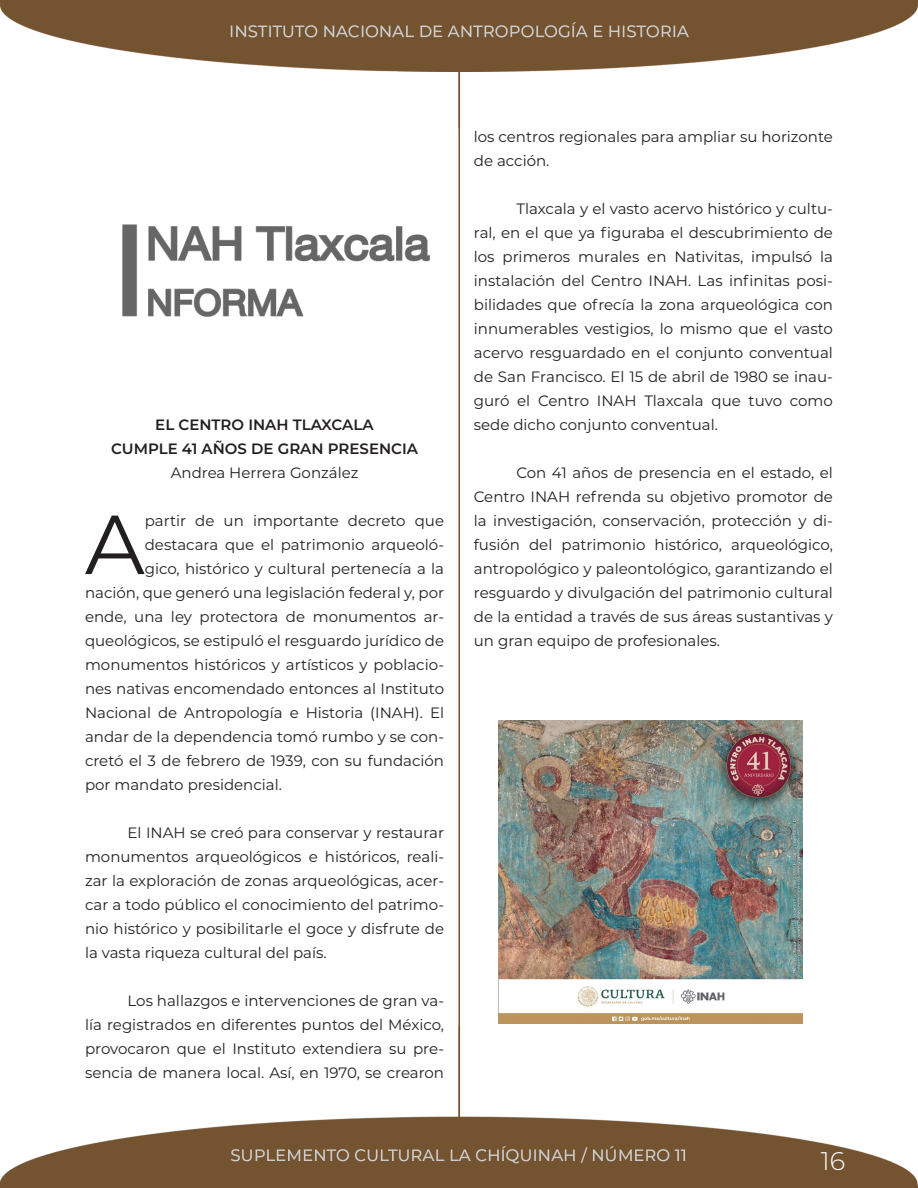
<style>
.page{position:relative;width:918px;height:1188px;background:#fff}
.page>*{position:absolute;margin:0;border:0;box-sizing:border-box;transform-origin:0 0}
.TEXTO{font:83.55px "Montserrat";color:#231f20}
.TEXTO-2{font:300 25.5px "Montserrat";color:#fff}
.TEXTO-3{font:15px/24px "Montserrat";color:#231f20;text-align:justify}
.TEXTO-4{font:600 15px "Montserrat";color:#231f20}
</style>
<div class="page">
<img style="left:0;top:0;width:918px;height:1188px">
<img style="left:499px;top:720px;width:303px;height:304px">
<img style="left:122px;top:224px;width:308px;height:92px">
<p class="TEXTO-4" style="left:155px;top:414px;width:220px">EL CENTRO INAH TLAXCALA</p>
<p class="TEXTO-4" style="left:111px;top:438px;width:309px">CUMPLE 41 AÑOS DE GRAN PRESENCIA</p>
<p class="TEXTO-3" style="left:171px;top:460px;width:189px">Andrea Herrera González</p>
<p class="TEXTO" style="left:85px;top:487px;width:61px">A</p>
<p class="TEXTO-3" style="left:145px;top:508px;width:301px">partir de un importante decreto que</p>
<p class="TEXTO-3" style="left:145px;top:532px;width:301px">destacara que el patrimonio arqueoló-</p>
<p class="TEXTO-3" style="left:145px;top:556px;width:301px">gico, histórico y cultural pertenecía a la</p>
<p class="TEXTO-3" style="left:85px;top:580px;width:361px">nación, que generó una legislación federal y, por</p>
<p class="TEXTO-3" style="left:85px;top:604px;width:361px">ende, una ley protectora de monumentos ar-</p>
<p class="TEXTO-3" style="left:85px;top:628px;width:361px">queológicos, se estipuló el resguardo jurídico de</p>
<p class="TEXTO-3" style="left:85px;top:652px;width:361px">monumentos históricos y artísticos y poblacio-</p>
<p class="TEXTO-3" style="left:85px;top:676px;width:361px">nes nativas encomendado entonces al Instituto</p>
<p class="TEXTO-3" style="left:85px;top:700px;width:361px">Nacional de Antropología e Historia (INAH). El</p>
<p class="TEXTO-3" style="left:85px;top:724px;width:361px">andar de la dependencia tomó rumbo y se con-</p>
<p class="TEXTO-3" style="left:85px;top:748px;width:361px">cretó el 3 de febrero de 1939, con su fundación</p>
<p class="TEXTO-3" style="left:85px;top:772px;width:199px">por mandato presidencial.</p>
<p class="TEXTO-3" style="left:85px;top:820px;width:361px;text-indent:43px">El INAH se creó para conservar y restaurar monumentos arqueológicos e históricos, reali&shy;zar la exploración de zonas arqueológicas, acer&shy;car a todo público el conocimiento del patrimo&shy;nio histórico y posibilitarle el goce y disfrute de la vasta riqueza cultural del país.</p>
<p class="TEXTO-3" style="left:85px;top:988px;width:361px;text-indent:43px">Los hallazgos e intervenciones de gran va&shy;lía registrados en diferentes puntos del México, provocaron que el Instituto extendiera su pre&shy;sencia de manera local. Así, en 1970, se crearon</p>
<p class="TEXTO-3" style="left:474px;top:124px;width:361px">los centros regionales para ampliar su horizonte de acción.</p>
<p class="TEXTO-3" style="left:474px;top:196px;width:361px;text-indent:43px">Tlaxcala y el vasto acervo histórico y cultu&shy;ral, en el que ya figuraba el descubrimiento de los primeros murales en Nativitas, impulsó la instalación del Centro INAH. Las infinitas posi&shy;bilidades que ofrecía la zona arqueológica con innumerables vestigios, lo mismo que el vasto acervo resguardado en el conjunto conventual de San Francisco. El 15 de abril de 1980 se inau&shy;guró el Centro INAH Tlaxcala que tuvo como sede dicho conjunto conventual.</p>
<p class="TEXTO-3" style="left:474px;top:460px;width:361px;text-indent:43px">Con 41 años de presencia en el estado, el Centro INAH refrenda su objetivo promotor de la investigación, conservación, protección y di&shy;fusión del patrimonio histórico, arqueológico, antropológico y paleontológico, garantizando el resguardo y divulgación del patrimonio cultural de la entidad a través de sus áreas sustantivas y un gran equipo de profesionales.</p>
<p class="TEXTO-2" style="left:821px;top:1144px;width:26px">16</p>
</div>
